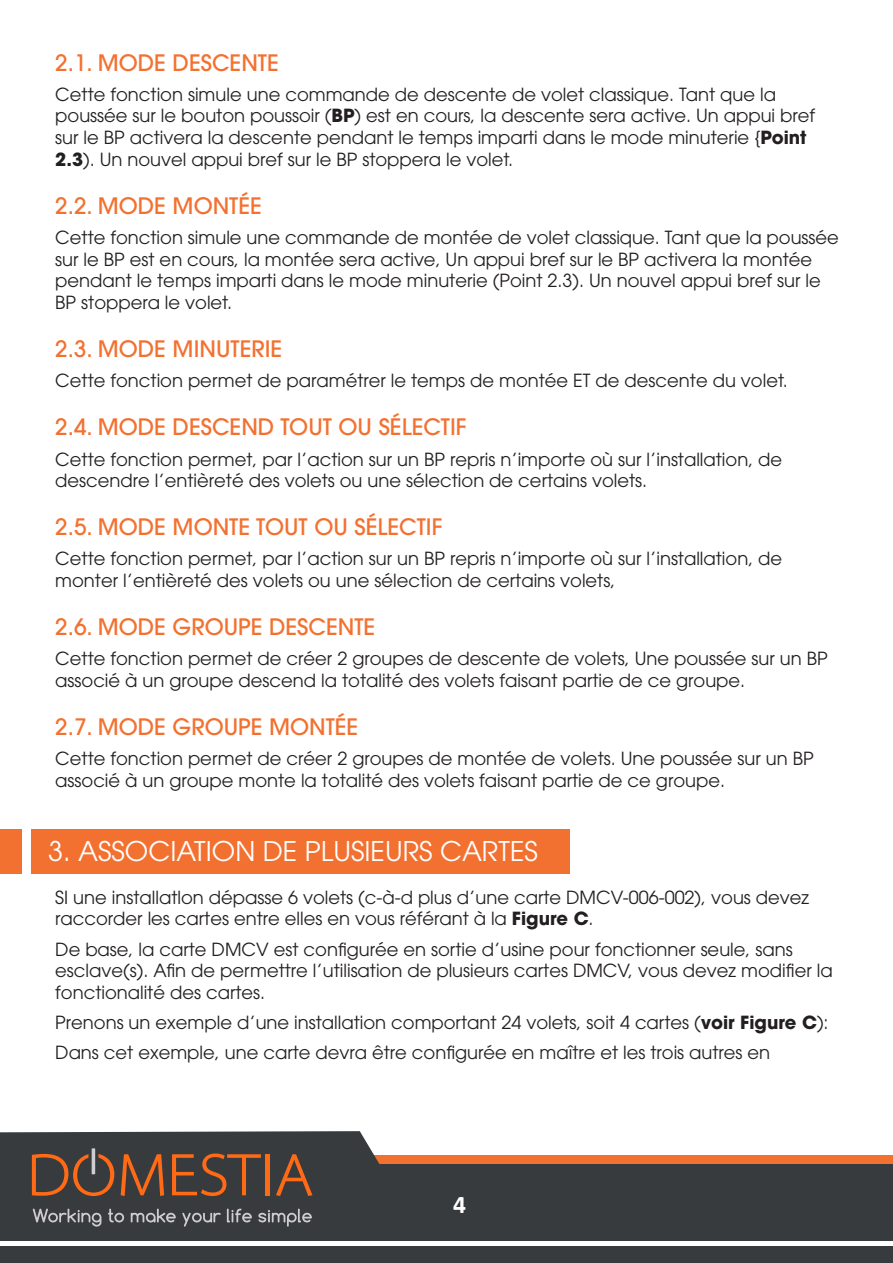
<style>
.page{position:relative;width:893px;height:1263px;background:#fff}
.page>*{position:absolute;margin:0;border:0;box-sizing:border-box;transform-origin:0 0}
.t1{font:27px "ITC Avant Garde Pro";color:#fff}
.t2{font:700 25.5px "Calibri";color:#fff}
.t3{font:500 22.5px "ITC Avant Garde Pro";color:#f37130}
.t4{font:18px/21.6px "ITC Avant Garde Pro";color:#231f20}
.s1{font-weight:700}
</style>
<div class="page">
<div style="left:0;top:1164px;width:893px;height:99px;background:#373b3d"></div>
<div style="left:0;top:1155px;width:893px;height:9px;background:#f37130"></div>
<svg style="left:0;top:1131px;width:493px;height:111px"></svg>
<hr style="left:0;top:1242px;width:893px;height:4px;background:#fff">
<svg style="left:121px;top:1154px;width:43px;height:42px"></svg>
<svg style="left:172px;top:1153px;width:89px;height:43px"></svg>
<hr style="left:265px;top:1154px;width:4px;height:41px;background:#ff6a17">
<svg style="left:276px;top:1154px;width:36px;height:42px"></svg>
<svg style="left:32px;top:1148px;width:82px;height:48px"></svg>
<svg style="left:33px;top:1208px;width:68px;height:18px"></svg>
<svg style="left:108px;top:1208px;width:16px;height:14px"></svg>
<svg style="left:131px;top:1208px;width:45px;height:14px"></svg>
<svg style="left:182px;top:1213px;width:39px;height:13px"></svg>
<svg style="left:227px;top:1208px;width:25px;height:14px"></svg>
<svg style="left:258px;top:1208px;width:54px;height:18px"></svg>
<div style="left:31px;top:829px;width:539px;height:45px;background:#f37130"></div>
<div style="left:0;top:829px;width:21px;height:45px;background:#f37130"></div>
<p class="t3" style="left:55px;top:48px;width:225px">2.1. MODE DESCENTE</p>
<p class="t4" style="left:55px;top:83px;width:761px">Cette fonction simule une commande de descente de volet classique. Tant que la poussée sur le bouton poussoir (<span class="s1">BP</span>) est en cours, la descente sera active. Un appui bref sur le BP activera la descente pendant le temps imparti dans le mode minuterie {<span class="s1">Point 2.3</span>). Un nouvel appui bref sur le BP stoppera le volet.</p>
<p class="t3" style="left:55px;top:191px;width:208px">2.2. MODE MONTÉE</p>
<p class="t4" style="left:55px;top:226px;width:785px">Cette fonction simule une commande de montée de volet classique. Tant que la poussée sur le BP est en cours, la montée sera active, Un appui bref sur le BP activera la montée pendant le temps imparti dans le mode minuterie (Point 2.3). Un nouvel appui bref sur le BP stoppera le volet.</p>
<p class="t3" style="left:55px;top:334px;width:228px">2.3. MODE MINUTERIE</p>
<p class="t4" style="left:55px;top:369px;width:734px">Cette fonction permet de paramétrer le temps de montée ET de descente du volet.</p>
<p class="t3" style="left:55px;top:413px;width:413px">2.4. MODE DESCEND TOUT OU SÉLECTIF</p>
<p class="t4" style="left:55px;top:448px;width:729px">Cette fonction permet, par l’action sur un BP repris n’importe où sur l’installation, de descendre l’entièreté des volets ou une sélection de certains volets.</p>
<p class="t3" style="left:55px;top:513px;width:389px">2.5. MODE MONTE TOUT OU SÉLECTIF</p>
<p class="t4" style="left:55px;top:548px;width:729px">Cette fonction permet, par l’action sur un BP repris n’importe où sur l’installation, de monter l’entièreté des volets ou une sélection de certains volets,</p>
<p class="t3" style="left:55px;top:613px;width:321px">2.6. MODE GROUPE DESCENTE</p>
<p class="t4" style="left:55px;top:648px;width:774px">Cette fonction permet de créer 2 groupes de descente de volets, Une poussée sur un BP associé à un groupe descend la totalité des volets faisant partie de ce groupe.</p>
<p class="t3" style="left:55px;top:713px;width:305px">2.7. MODE GROUPE MONTÉE</p>
<p class="t4" style="left:55px;top:748px;width:760px">Cette fonction permet de créer 2 groupes de montée de volets. Une poussée sur un BP associé à un groupe monte la totalité des volets faisant partie de ce groupe.</p>
<p class="t1" style="left:48px;top:835px;width:491px">3. ASSOCIATION DE PLUSIEURS CARTES</p>
<p class="t4" style="left:55px;top:886px;width:755px">SI une installatlon dépasse 6 volets (c-à-d plus d’une carte DMCV-006-002), vous devez raccorder les cartes entre elles en vous référant à la <span class="s1">Figure C</span>.</p>
<p class="t4" style="left:55px;top:938px;width:779px">De base, la carte DMCV est configurée en sortie d’usine pour fonctionner seule, sans esclave(s). Afin de permettre l’utilisation de plusieurs cartes DMCV, vous devez modifier la fonctionalité des cartes.</p>
<p class="t4" style="left:55px;top:1011px;width:775px">Prenons un exemple d’une installation comportant 24 volets, soit 4 cartes (<span class="s1">voir Figure C</span>):</p>
<p class="t4" style="left:55px;top:1041px;width:716px">Dans cet exemple, une carte devra être configurée en maître et les trois autres en</p>
<h2 class="t2" style="left:453px;top:1186px;width:14px">4</h2>
</div>
